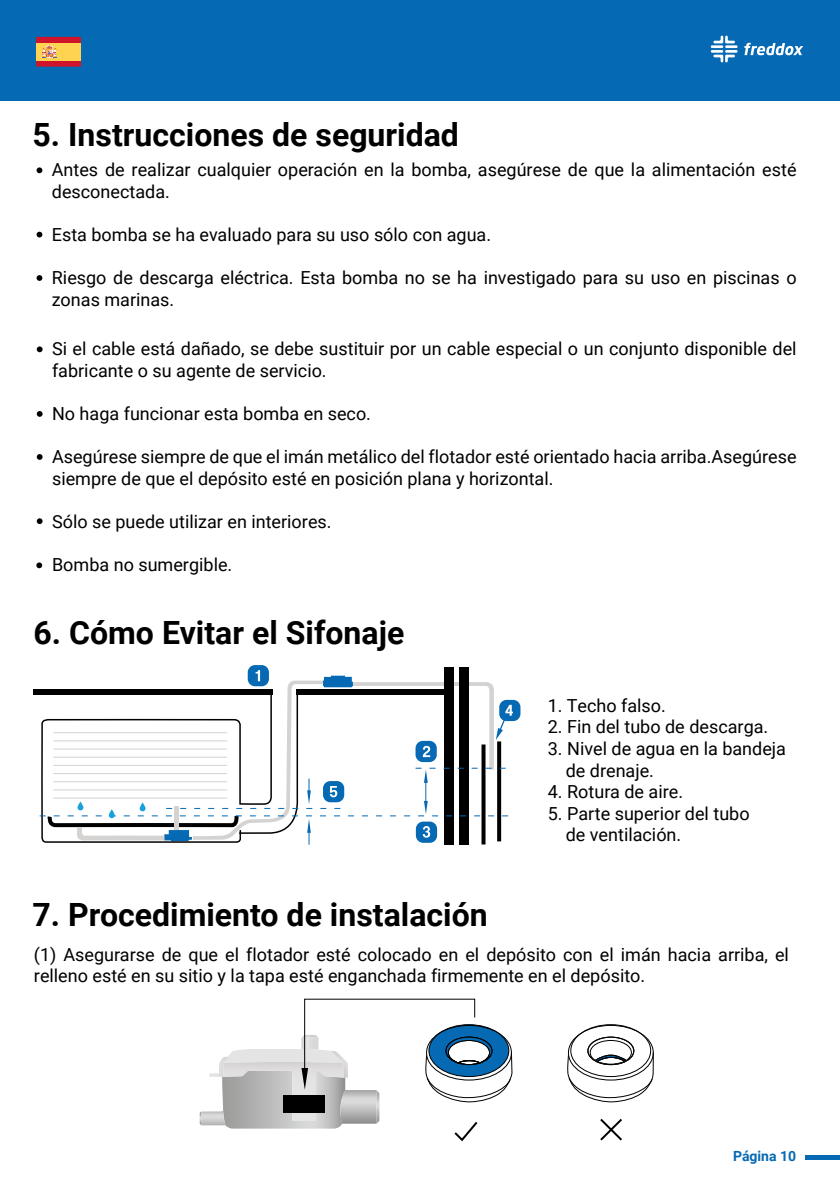
<style>
.page{position:relative;width:840px;height:1191px;background:#fff}
.page>*{position:absolute;margin:0;border:0;box-sizing:border-box;transform-origin:0 0}
.t1{font:700 32px "Roboto";color:#000}
.t2{font:18px/21.6px "Roboto";color:#000}
.t3{font:700 14px "Roboto";color:#0669b3}
</style>
<div class="page">
<hr style="left:805px;top:1155px;width:34px;height:4px;background:#0669b3">
<svg style="left:37px;top:346px;width:6px;height:6px"></svg>
<svg style="left:37px;top:411px;width:6px;height:6px"></svg>
<svg style="left:36px;top:562px;width:6px;height:6px"></svg>
<svg style="left:37px;top:454px;width:6px;height:6px"></svg>
<svg style="left:37px;top:518px;width:6px;height:6px"></svg>
<svg style="left:37px;top:167px;width:5px;height:6px"></svg>
<svg style="left:37px;top:232px;width:5px;height:5px"></svg>
<svg style="left:37px;top:275px;width:5px;height:6px"></svg>
<div style="left:0;top:0;width:839px;height:101px;background:#0669b3"></div>
<div style="left:33px;top:688px;width:239px;height:6px;background:#000"></div>
<div style="left:444px;top:667px;width:9px;height:177px;background:#000"></div>
<div style="left:458px;top:667px;width:10px;height:177px;background:#000"></div>
<div style="left:247px;top:665px;width:22px;height:21px;background:#0669b3;border-radius:7px"></div>
<div style="left:499px;top:700px;width:21px;height:21px;background:#0669b3;border-radius:7px"></div>
<svg style="left:40px;top:670px;width:472px;height:174px"></svg>
<svg style="left:567px;top:1024px;width:86px;height:78px"></svg>
<svg style="left:600px;top:1118px;width:22px;height:23px"></svg>
<svg style="left:199px;top:998px;width:313px;height:144px"></svg>
<svg style="left:744px;top:43px;width:58px;height:12px"></svg>
<svg style="left:710px;top:36px;width:27px;height:26px"></svg>
<div style="left:36px;top:37px;width:45px;height:30px;background:#ce132a"></div>
<div style="left:36px;top:43px;width:45px;height:17px;background:#ffd352"></div>
<svg style="left:42px;top:45px;width:15px;height:13px"></svg>
<h1 class="t1" style="left:33px;top:112px;width:427px">5. Instrucciones de seguridad</h1>
<p class="t2" style="left:52px;top:158px;width:745px">Antes de realizar cualquier operación en la bomba, asegúrese de que la alimentación esté desconectada.</p>
<p class="t2" style="left:52px;top:223px;width:440px">Esta bomba se ha evaluado para su uso sólo con agua.</p>
<p class="t2" style="left:52px;top:266px;width:745px">Riesgo de descarga eléctrica. Esta bomba no se ha investigado para su uso en piscinas o zonas marinas.</p>
<p class="t2" style="left:52px;top:337px;width:745px">Si el cable está dañado, se debe sustituir por un cable especial o un conjunto disponible del fabricante o su agente de servicio.</p>
<p class="t2" style="left:52px;top:402px;width:320px">No haga funcionar esta bomba en seco.</p>
<p class="t2" style="left:52px;top:445px;width:745px">Asegúrese siempre de que el imán metálico del flotador esté orientado hacia arriba.Asegúrese siempre de que el depósito esté en posición plana y horizontal.</p>
<p class="t2" style="left:52px;top:510px;width:281px">Sólo se puede utilizar en interiores.</p>
<p class="t2" style="left:52px;top:553px;width:182px">Bomba no sumergible.</p>
<h1 class="t1" style="left:33px;top:610px;width:372px">6. Cómo Evitar el Sifonaje</h1>
<p class="t2" style="left:547px;top:694px;width:119px">1. Techo falso.</p>
<p class="t2" style="left:547px;top:715px;width:222px">2. Fin del tubo de descarga.</p>
<p class="t2" style="left:565px;top:737px;width:222px;text-indent:-18px">3. Nivel de agua en la bandeja de drenaje.</p>
<p class="t2" style="left:547px;top:780px;width:137px">4. Rotura de aire.</p>
<p class="t2" style="left:565px;top:802px;width:185px;text-indent:-18px">5. Parte superior del tubo de ventilación.</p>
<h1 class="t1" style="left:33px;top:892px;width:456px">7. Procedimiento de instalación</h1>
<p class="t2" style="left:34px;top:942px;width:756px">(1) Asegurarse de que el flotador esté colocado en el depósito con el imán hacia arriba, el relleno esté en su sitio y la tapa esté enganchada firmemente en el depósito.</p>
<p class="t3" style="left:732px;top:1146px;width:65px">Página 10</p>
</div>
